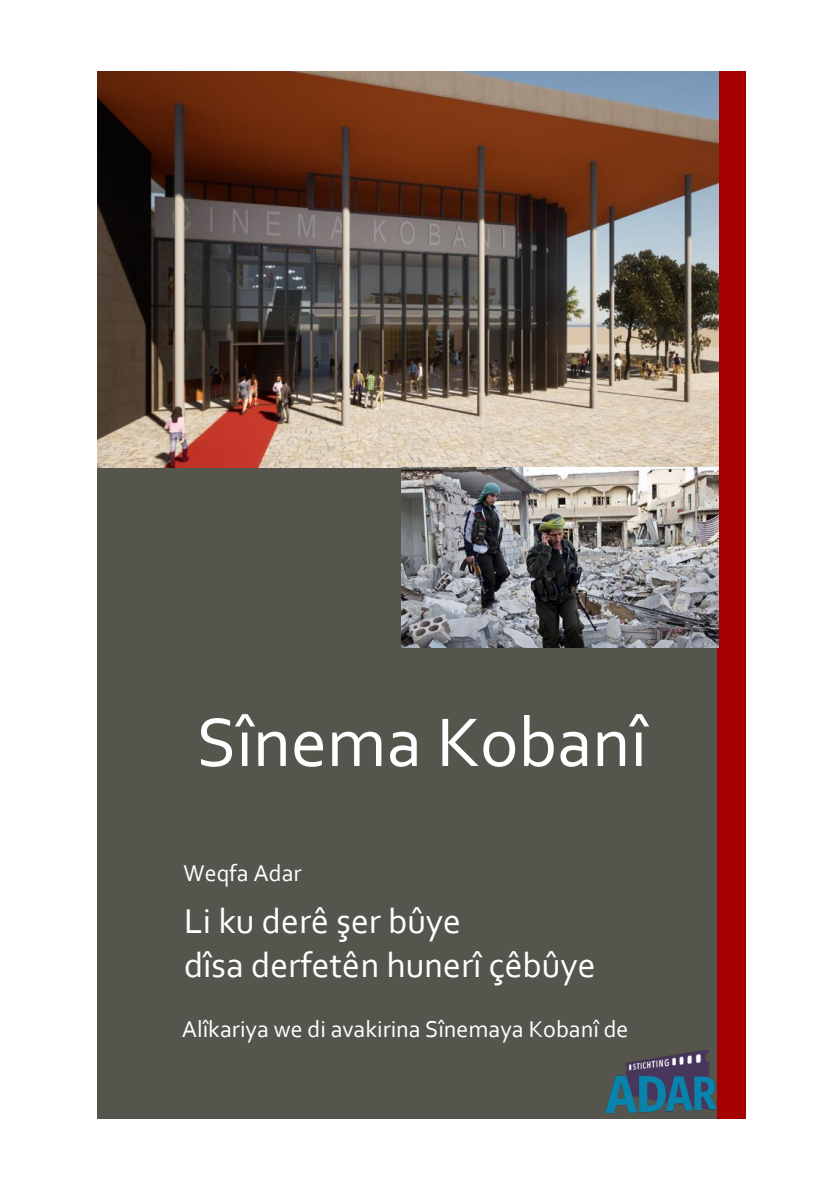
<style>
.page{position:relative;width:840px;height:1191px;background:#fff}
.page>*{position:absolute;margin:0;border:0;box-sizing:border-box;transform-origin:0 0}
.t1{font:72px "Corbel";color:#fff}
.t2{font:36px/44px "Corbel";color:#fff}
.t3{font:24px "Corbel";color:#fff}
</style>
<div class="page">
<div style="left:97px;top:72px;width:619px;height:1047px;background:#55544d"></div>
<div style="left:716px;top:72px;width:29px;height:1047px;background:#a40000"></div>
<img style="left:605px;top:1050px;width:111px;height:62px">
<img style="left:97px;top:72px;width:621px;height:395px">
<img style="left:401px;top:467px;width:317px;height:180px">
<h1 class="t1" style="left:196px;top:697px;width:452px">Sînema Kobanî</h1>
<p class="t3" style="left:183px;top:857px;width:119px">Weqfa Adar</p>
<h2 class="t2" style="left:184px;top:898px;width:413px">Li ku derê şer bûye<br>dîsa derfetên hunerî çêbûye</h2>
<p class="t3" style="left:182px;top:1014px;width:448px">Alîkariya we di avakirina Sînemaya Kobanî de</p>
</div>
